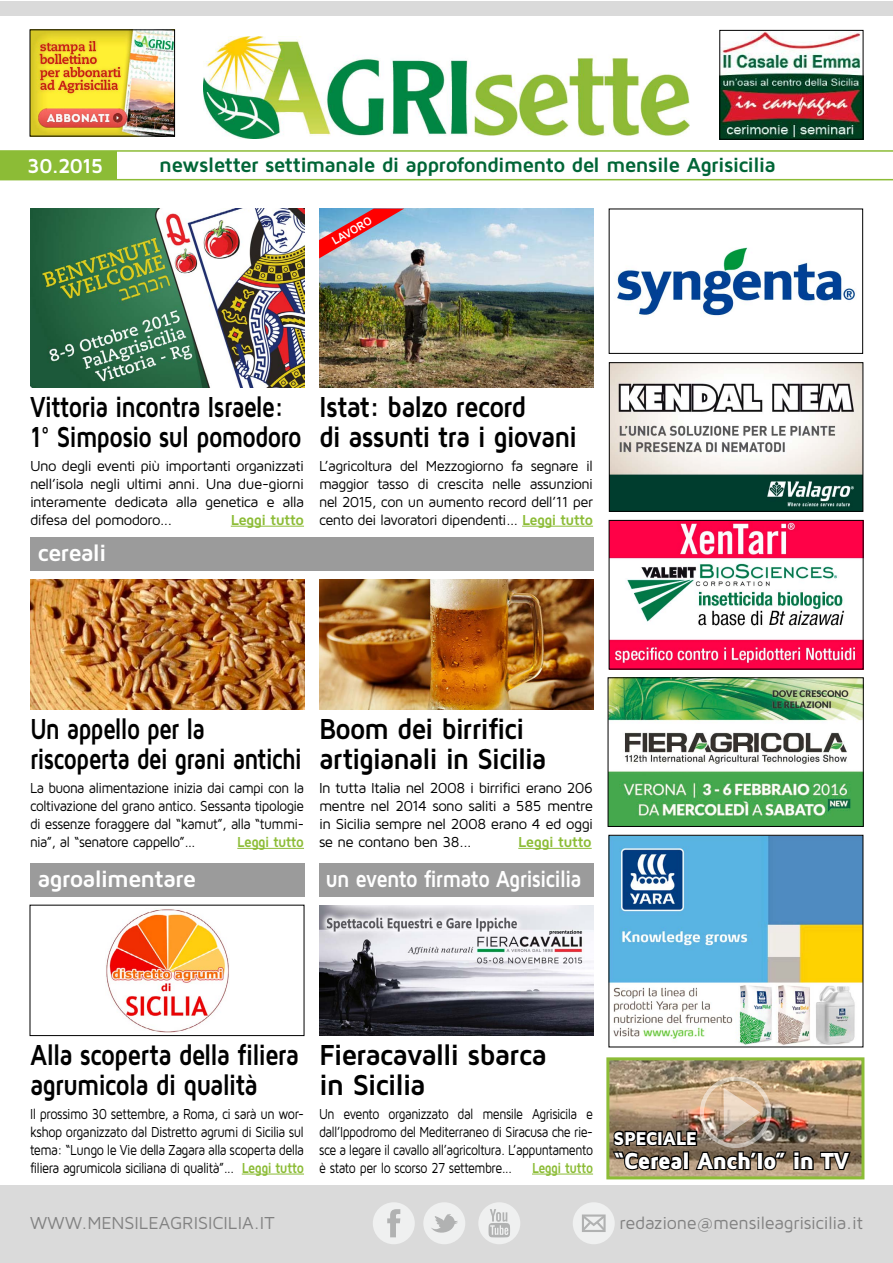
<style>
.page{position:relative;width:893px;height:1263px;background:#fff}
.page>*{position:absolute;margin:0;border:0;box-sizing:border-box;transform-origin:0 0}
.t1{font:700 30px/30px "Maven Pro";letter-spacing:-.04em;color:#000;scale:.79 1}
.t2{font:700 30px/30px "Maven Pro";letter-spacing:-.04em;color:#000;scale:.82 1}
.t3{font:700 30px/30px "Maven Pro";letter-spacing:-.04em;color:#000;scale:.77 1}
.t4{font:700 30px/30px "Maven Pro";letter-spacing:-.04em;color:#000;scale:.87 1}
.t5{font:700 30px/30px "Maven Pro";letter-spacing:-.04em;color:#000;scale:.9 1}
.t6{font:700 30px/30px "Maven Pro";letter-spacing:-.04em;color:#000;scale:.95 1}
.t7{font:700 24px "Maven Pro";letter-spacing:-.04em;color:#fff;scale:.85 1}
.t8{font:700 24px "Maven Pro";letter-spacing:-.04em;color:#fff}
.t9{font:900 24px "Maven Pro";letter-spacing:-.04em;color:#fff;scale:.95 1}
.t10{font:700 21px "Maven Pro";letter-spacing:-.04em;color:#006536}
.t11{font:700 21px "Maven Pro";letter-spacing:-.055em;color:#fff}
.t12{font:900 19.2px "Maven Pro";letter-spacing:-.025em;color:#fff;scale:.95 1}
.t13{font:18px "Maven Pro";letter-spacing:-.01em;color:#818181}
.t14{font:15px/18px "Maven Pro";letter-spacing:-.04em;color:#000;text-align:justify}
.t15{font:15px/18px "Maven Pro";letter-spacing:-.04em;color:#000;text-align:justify;scale:.85 1}
.t16{font:15px/18px "Maven Pro";letter-spacing:-.04em;color:#000;text-align:justify;scale:.83 1}
.t17{font:15px/18px "Maven Pro";letter-spacing:-.04em;color:#000;text-align:justify;scale:.91 1}
.t18{font:700 15px "Maven Pro";letter-spacing:-.035em;color:#8cbc36}
.t19{font:700 15px "Maven Pro";letter-spacing:-.035em;color:#8cbc36;scale:.83 1}
.t20{font:700 15px "Maven Pro";letter-spacing:-.035em;color:#8cbc36;scale:.91 1}
.t21{font:700 12px "Maven Pro";color:#fff;scale:.95 1}
.s1{font-weight:700;color:#8cbc36}
</style>
<div class="page">
<div style="left:0;top:1185px;width:892px;height:78px;background:#dadada"></div>
<div style="left:373px;top:1202px;width:42px;height:42px;background:#eff0f0;border-radius:50%"></div>
<svg style="left:387px;top:1209px;width:13px;height:28px"></svg>
<div style="left:423px;top:1202px;width:42px;height:42px;background:#eff0f0;border-radius:50%"></div>
<svg style="left:431px;top:1214px;width:27px;height:19px"></svg>
<div style="left:573px;top:1202px;width:42px;height:42px;background:#eff0f0;border-radius:50%"></div>
<svg style="left:582px;top:1214px;width:24px;height:18px"></svg>
<div style="left:478px;top:1202px;width:42px;height:42px;background:#eff0f0;border-radius:50%"></div>
<svg style="left:488px;top:1209px;width:22px;height:28px"></svg>
<div style="left:0;top:1px;width:892px;height:14px;background:#dadada"></div>
<img style="left:204px;top:36px;width:485px;height:102px">
<hr style="left:231px;top:526px;width:73px;height:1px;background:#8cbc36">
<hr style="left:242px;top:1174px;width:62px;height:1px;background:#8cbc36">
<hr style="left:0;top:150px;width:892px;height:2px;background:#8cbc36">
<hr style="left:0;top:179px;width:892px;height:1px;background:#8cbc36">
<div style="left:0;top:151px;width:116px;height:29px;background:#8cbc36"></div>
<img style="left:319px;top:579px;width:274px;height:131px">
<img style="left:319px;top:905px;width:274px;height:130px">
<hr style="left:532px;top:1174px;width:61px;height:1px;background:#8cbc36">
<img style="left:30px;top:579px;width:274px;height:131px">
<img style="left:30px;top:209px;width:274px;height:179px">
<img style="left:106px;top:909px;width:123px;height:123px">
<div style="left:30px;top:905px;width:274px;height:131px;border:1px solid #000"></div>
<img style="left:319px;top:209px;width:274px;height:179px">
<svg style="left:319px;top:209px;width:85px;height:49px;background:#bb8a9a"></svg>
<div style="left:30px;top:538px;width:563px;height:33px;background:#9b9b9b"></div>
<div style="left:30px;top:864px;width:274px;height:33px;background:#9b9b9b"></div>
<div style="left:319px;top:864px;width:274px;height:33px;background:#9b9b9b"></div>
<img style="left:616px;top:247px;width:240px;height:69px">
<div style="left:609px;top:209px;width:254px;height:145px;border:1px solid #000"></div>
<img style="left:611px;top:522px;width:250px;height:145px">
<div style="left:609px;top:520px;width:254px;height:149px;border:1px solid #000"></div>
<img style="left:611px;top:364px;width:250px;height:146px">
<div style="left:609px;top:362px;width:254px;height:150px;border:1px solid #000"></div>
<img style="left:611px;top:837px;width:250px;height:208px">
<img style="left:610px;top:680px;width:251px;height:145px">
<div style="left:608px;top:678px;width:255px;height:149px;border:1px solid #000"></div>
<img style="left:721px;top:32px;width:140px;height:105px">
<div style="left:719px;top:30px;width:144px;height:109px;border:1px solid #000"></div>
<img style="left:32px;top:32px;width:141px;height:102px">
<div style="left:30px;top:30px;width:145px;height:106px;border:1px solid #000"></div>
<img style="left:610px;top:1061px;width:250px;height:114px">
<div style="left:606px;top:1057px;width:258px;height:122px;border:3px solid #8cbc36"></div>
<div style="left:793px;top:1156px;width:7px;height:14px;border:2px solid #000"></div>
<div style="left:793px;top:1151px;width:7px;height:6px;border:2px solid #000"></div>
<svg style="left:799px;top:1150px;width:53px;height:21px"></svg>
<div style="left:700px;top:1077px;width:71px;height:71px;border:4px solid #fff;border-radius:50%"></div>
<img style="left:611px;top:1088px;width:178px;height:83px">
<hr style="left:522px;top:526px;width:71px;height:1px;background:#8cbc36">
<hr style="left:237px;top:848px;width:67px;height:1px;background:#8cbc36">
<hr style="left:518px;top:848px;width:74px;height:1px;background:#8cbc36">
<h3 class="t11" style="left:27px;top:152px;width:78px">30.2015</h3>
<h3 class="t10" style="left:159px;top:152px;width:618px">newsletter settimanale di approfondimento del mensile Agrisicilia</h3>
<p class="t21" style="left:329px;top:235px;width:48px;rotate:-30deg">LAVORO</p>
<h1 class="t1" style="left:30px;top:390px;width:345px">Vittoria incontra Israele:<br>1° Simposio sul pomodoro</h1>
<p class="t14" style="left:30px;top:456px;width:276px">Uno degli eventi più importanti organizzati nell’isola negli ultimi anni. Una due-giorni interamente dedicata alla genetica e alla difesa del pomodoro...</p>
<p class="t18" style="left:231px;top:510px;width:75px">Leggi tutto</p>
<h2 class="t8" style="left:38px;top:538px;width:70px">cereali</h2>
<h1 class="t4" style="left:319px;top:390px;width:298px">Istat: balzo record<br>di assunti tra i giovani</h1>
<p class="t14" style="left:319px;top:456px;width:276px">L’agricoltura del Mezzogiorno fa segnare il maggior tasso di crescita nelle assunzioni nel 2015, con un aumento record dell’11 per cento dei lavoratori dipendenti... <span class="s1">Leggi tutto</span></p>
<h1 class="t3" style="left:30px;top:712px;width:355px">Un appello per la riscoperta dei grani antichi</h1>
<p class="t17" style="left:30px;top:778px;width:303px">La buona alimentazione inizia dai campi con la coltivazione del grano antico. Sessanta tipologie di essenze foraggere dal “kamut”, alla “tummi&shy;nia”, al “senatore cappello”...</p>
<p class="t20" style="left:237px;top:832px;width:75px">Leggi tutto</p>
<h1 class="t5" style="left:319px;top:712px;width:254px">Boom dei birrifici artigianali in Sicilia</h1>
<p class="t14" style="left:319px;top:778px;width:276px">In tutta Italia nel 2008 i birrifici erano 206 mentre nel 2014 sono saliti a 585 mentre in Sicilia sempre nel 2008 erano 4 ed oggi se ne contano ben 38...</p>
<p class="t18" style="left:518px;top:832px;width:75px">Leggi tutto</p>
<h2 class="t8" style="left:38px;top:863px;width:160px">agroalimentare</h2>
<h2 class="t7" style="left:325px;top:863px;width:303px">un evento firmato Agrisicilia</h2>
<h1 class="t2" style="left:30px;top:1038px;width:330px">Alla scoperta della filiera agrumicola di qualità</h1>
<p class="t15" style="left:30px;top:1104px;width:324px">Il prossimo 30 settembre, a Roma, ci sarà un wor&shy;kshop organizzato dal Distretto agrumi di Sicilia sul tema: “Lungo le Vie della Zagara alla scoperta della filiera agrumicola siciliana di qualità”... <span class="s1">Leggi tutto</span></p>
<h1 class="t6" style="left:319px;top:1038px;width:241px">Fieracavalli sbarca in Sicilia</h1>
<p class="t16" style="left:319px;top:1104px;width:332px">Un evento organizzato dal mensile Agrisicila e dall’Ippodromo del Mediterraneo di Siracusa che rie&shy;sce a legare il cavallo all’agricoltura. L’appuntamento è stato per lo scorso 27 settembre...</p>
<p class="t19" style="left:532px;top:1158px;width:75px">Leggi tutto</p>
<p class="t12" style="left:614px;top:1126px;width:89px">SPECIALE</p>
<h2 class="t9" style="left:614px;top:1146px;width:250px">“Cereal Anch’Io” in TV</h2>
<p class="t13" style="left:30px;top:1211px;width:246px">WWW.MENSILEAGRISICILIA.IT</p>
<p class="t13" style="left:619px;top:1211px;width:245px">redazione@mensileagrisicilia.it</p>
</div>
